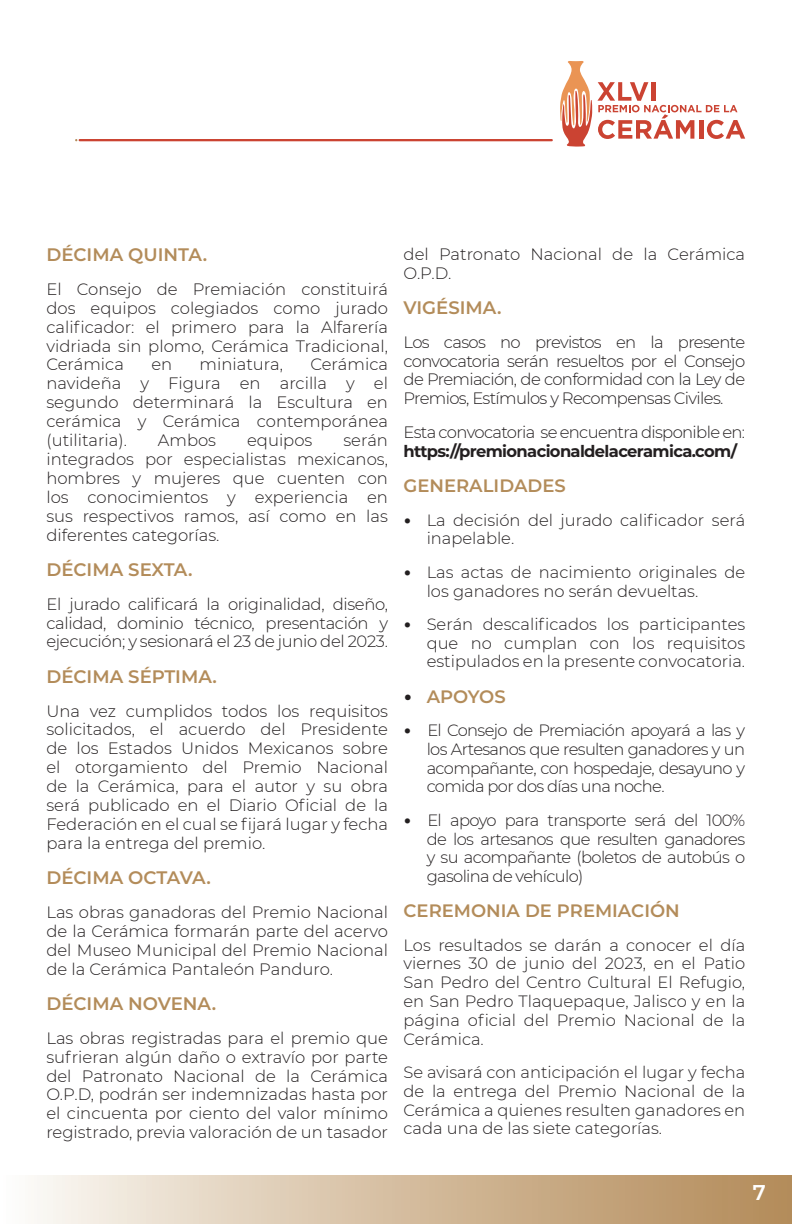
<style>
.page{position:relative;width:792px;height:1224px;background:#fff}
.page>*{position:absolute;margin:0;border:0;box-sizing:border-box;transform-origin:0 0}
.t1{font:600 21.4px "Montserrat";color:#fff}
.Titulo{font:600 18.2px "Montserrat";color:#b38c5a}
.Titulo-2{font:600 18px "Montserrat";color:#b38c5a}
.Titulo-3{font:300 16.4px/19px "Montserrat";color:#231f20;text-align:justify}
.Titulo-4{font:300 16.4px/19px "Montserrat";letter-spacing:-.04em;color:#231f20}
.s1{font-weight:700}
.s2{font-family:"Calibri";font-weight:400}
.s3{font-family:"Calibri";font-weight:400;color:#231f20}
</style>
<div class="page">
<hr style="left:79px;top:139px;width:474px;height:2px;background:#cb4332">
<div style="left:0;top:1176px;width:792px;height:48px;background:linear-gradient(to right,#fbf9f5,#b18854)"></div>
<svg style="left:560px;top:61px;width:185px;height:86px"></svg>
<p class="Titulo" style="left:46px;top:242px;width:162px">DÉCIMA QUINTA.</p>
<p class="Titulo-3" style="left:46px;top:279px;width:343px">El Consejo de Premiación constituirá dos equipos colegiados como jurado calificador: el primero para la Alfarería vidriada sin plomo, Cerámica Tradicional, Cerámica</p>
<p class="Titulo-3" style="left:46px;top:355px;width:343px;text-indent:264px">Cerámica navideña y Figura en arcilla y el segundo determinará la Escultura en cerámica y Cerámica contemporánea (utilitaria).</p>
<p class="Titulo-3" style="left:151px;top:355px;width:22px">en</p>
<p class="Titulo-3" style="left:200px;top:355px;width:85px">miniatura,</p>
<p class="Titulo-3" style="left:158px;top:430px;width:60px">Ambos</p>
<p class="Titulo-3" style="left:247px;top:430px;width:67px">equipos</p>
<p class="Titulo-3" style="left:46px;top:430px;width:343px;text-indent:297px">serán integrados por especialistas mexicanos, hombres y mujeres que cuenten con los conocimientos y experiencia en sus respectivos ramos, así como en las diferentes categorías.</p>
<p class="Titulo" style="left:46px;top:557px;width:148px">DÉCIMA SEXTA.</p>
<p class="Titulo-3" style="left:46px;top:594px;width:343px">El jurado calificará la originalidad, diseño, calidad, dominio técnico, presentación y ejecución; y sesionará el 23 de junio del 2023.</p>
<p class="Titulo" style="left:46px;top:664px;width:172px">DÉCIMA SÉPTIMA.</p>
<p class="Titulo-3" style="left:46px;top:701px;width:343px">Una vez cumplidos todos los requisitos solicitados, el acuerdo del Presidente de los Estados Unidos Mexicanos sobre el otorgamiento del Premio Nacional de la Cerámica, para el autor y su obra será publicado en el Diario Oficial de la Federación en el cual se fijará lugar y fecha para la entrega del premio.</p>
<p class="Titulo" style="left:46px;top:865px;width:166px">DÉCIMA OCTAVA.</p>
<p class="Titulo-3" style="left:46px;top:902px;width:343px">Las obras ganadoras del Premio Nacional de la Cerámica formarán parte del acervo del Museo Municipal del Premio Nacional de la Cerámica Pantaleón Panduro.</p>
<p class="Titulo" style="left:46px;top:991px;width:171px">DÉCIMA NOVENA.</p>
<p class="Titulo-3" style="left:46px;top:1028px;width:343px">Las obras registradas para el premio que sufrieran algún daño o extravío por parte del Patronato Nacional de la Cerámica O.P.D, podrán ser indemnizadas hasta por el cincuenta por ciento del valor mínimo registrado, previa valoración de un tasador</p>
<p class="Titulo-3" style="left:404px;top:244px;width:343px">del Patronato Nacional de la Cerámica<br>O.P.D.</p>
<p class="Titulo" style="left:404px;top:295px;width:99px">VIGÉSIMA.</p>
<p class="Titulo-3" style="left:404px;top:332px;width:343px">Los casos no previstos en la presente convocatoria serán resueltos por el Consejo de Premiación, de conformidad con la Ley de Premios, Estímulos y Recompensas Civiles.</p>
<p class="Titulo-4" style="left:404px;top:422px;width:343px">Esta convocatoria se encuentra disponible en: <span class="s1">https://premionacionaldelaceramica.com/</span></p>
<p class="Titulo-2" style="left:404px;top:473px;width:164px">GENERALIDADES</p>
<p class="Titulo-3" style="left:427px;top:510px;width:320px;text-indent:-23px"><span class="s2">•</span> La decisión del jurado calificador será inapelable.</p>
<p class="Titulo-3" style="left:427px;top:562px;width:320px;text-indent:-23px"><span class="s2">•</span> Las actas de nacimiento originales de los ganadores no serán devueltas.</p>
<p class="Titulo-3" style="left:427px;top:614px;width:320px;text-indent:-23px"><span class="s2">•</span> Serán descalificados los participantes que no cumplan con los requisitos estipulados en la presente convocatoria.</p>
<p class="Titulo-2" style="left:404px;top:684px;width:104px"><span class="s3">•</span> APOYOS</p>
<p class="Titulo-3" style="left:427px;top:720px;width:320px;text-indent:-23px"><span class="s2">•</span> El Consejo de Premiación apoyará a las y los Artesanos que resulten ganadores y un acompañante, con hospedaje, desayuno y comida por dos días una noche.</p>
<p class="Titulo-3" style="left:427px;top:810px;width:320px;text-indent:-23px"><span class="s2">•</span> El apoyo para transporte será del 100% de los artesanos que resulten ganadores y su acompañante (boletos de autobús o gasolina de vehículo)</p>
<p class="Titulo-2" style="left:404px;top:898px;width:278px">CEREMONIA DE PREMIACIÓN</p>
<p class="Titulo-3" style="left:404px;top:935px;width:343px">Los resultados se darán a conocer el día viernes 30 de junio del 2023, en el Patio San Pedro del Centro Cultural El Refugio, en San Pedro Tlaquepaque, Jalisco y en la página oficial del Premio Nacional de la Cerámica.</p>
<p class="Titulo-3" style="left:404px;top:1062px;width:343px">Se avisará con anticipación el lugar y fecha de la entrega del Premio Nacional de la Cerámica a quienes resulten ganadores en cada una de las siete categorías.</p>
<h1 class="t1" style="left:753px;top:1177px;width:15px">7</h1>
</div>
